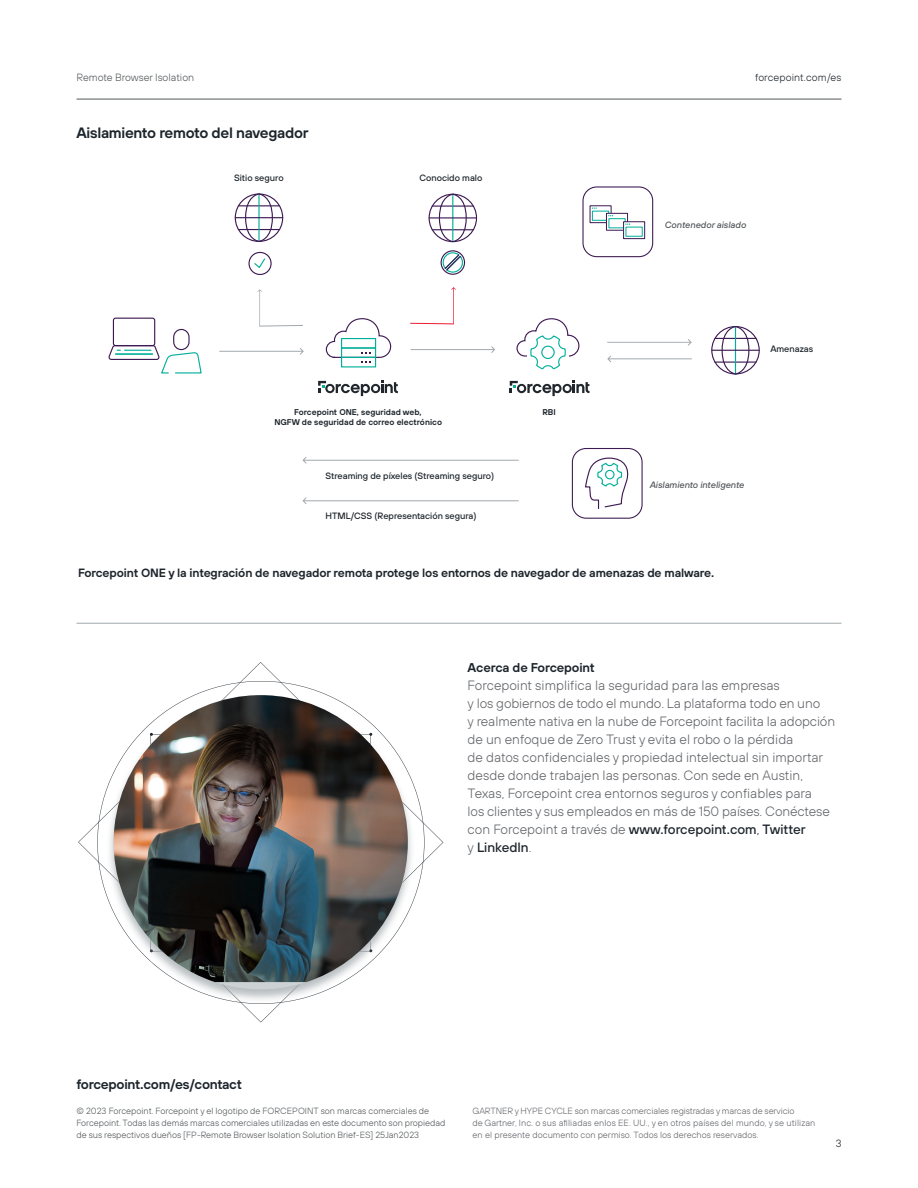
<style>
.page{position:relative;width:918px;height:1188px;background:#fff}
.page>*{position:absolute;margin:0;border:0;box-sizing:border-box;transform-origin:0 0}
.t1{font:600 15px "FP Sans";letter-spacing:-.02em;color:#1d252c}
.t2{font:300 13.5px/18px "FP Sans";color:#636569}
.t3{font:600 13.5px "FP Sans";letter-spacing:-.02em;color:#1d252c}
.t4{font:600 12.75px "FP Sans";letter-spacing:-.01em;color:#1d252c}
.t5{font:600 12px "FP Sans";letter-spacing:-.01em;color:#1d252c}
.t6{font:300 10.5px "FP Sans";color:#53575a}
.t7{font:300 10.5px "FP Sans";letter-spacing:.01em;color:#1d252c}
.t8{font:500 9.15px "FP Sans";color:#1d252c}
.t9{font:italic 500 9.15px "FP Sans";color:#54575a}
.t10{font:300 9px/12px "FP Sans";letter-spacing:-.005em;color:#53575a}
.t11{font:300 9px/12px "FP Sans";color:#636569}
.t12{font:600 8.4px/10.1px "FP Sans";color:#1d252c;text-align:center}
.s1{font-weight:500;color:#1d252c}
.s2{color:#1d252c}
</style>
<div class="page">
<hr style="left:76px;top:99px;width:766px;height:1px;background:#53575a">
<svg style="left:97px;top:681px;width:327px;height:216px"></svg>
<div style="left:106px;top:694px;width:309px;height:310px;background:#a2a9ad;opacity:.75"></div>
<img style="left:114px;top:695px;width:294px;height:287px">
<hr style="left:238px;top:205px;width:41px;height:1px;background:#3d1a52">
<hr style="left:238px;top:229px;width:41px;height:1px;background:#3d1a52">
<hr style="left:235px;top:217px;width:48px;height:1px;background:#3d1a52">
<svg style="left:244px;top:195px;width:30px;height:47px"></svg>
<div style="left:235px;top:193px;width:48px;height:49px;border:1px solid #3d1a52;border-radius:50%"></div>
<hr style="left:715px;top:338px;width:41px;height:1px;background:#3d1a52">
<hr style="left:715px;top:362px;width:41px;height:1px;background:#3d1a52">
<hr style="left:712px;top:350px;width:47px;height:1px;background:#3d1a52">
<svg style="left:721px;top:326px;width:29px;height:47px"></svg>
<div style="left:711px;top:326px;width:49px;height:49px;border:1px solid #3d1a52;border-radius:50%"></div>
<svg style="left:318px;top:381px;width:80px;height:15px"></svg>
<svg style="left:510px;top:381px;width:80px;height:15px"></svg>
<div style="left:248px;top:252px;width:24px;height:23px;border:1px solid #3d1a52;border-radius:50%"></div>
<svg style="left:254px;top:258px;width:12px;height:10px"></svg>
<svg style="left:411px;top:346px;width:84px;height:7px"></svg>
<svg style="left:219px;top:348px;width:85px;height:7px"></svg>
<svg style="left:607px;top:339px;width:85px;height:7px"></svg>
<svg style="left:607px;top:355px;width:85px;height:7px"></svg>
<svg style="left:325px;top:318px;width:67px;height:45px"></svg>
<svg style="left:516px;top:318px;width:64px;height:52px"></svg>
<div style="left:113px;top:318px;width:42px;height:28px;border:1px solid #3d1a52;border-radius:2px"></div>
<svg style="left:108px;top:328px;width:94px;height:46px"></svg>
<hr style="left:432px;top:206px;width:41px;height:1px;background:#3d1a52">
<hr style="left:432px;top:229px;width:41px;height:1px;background:#3d1a52">
<hr style="left:429px;top:217px;width:48px;height:1px;background:#3d1a52">
<svg style="left:438px;top:193px;width:29px;height:50px"></svg>
<div style="left:429px;top:194px;width:48px;height:48px;border:1px solid #3d1a52;border-radius:50%"></div>
<svg style="left:442px;top:252px;width:21px;height:21px"></svg>
<div style="left:441px;top:250px;width:24px;height:25px;border:1px solid #3d1a52;border-radius:50%"></div>
<div style="left:582px;top:186px;width:71px;height:71px;border:1px solid #3d1a52;border-radius:14px"></div>
<svg style="left:592px;top:207px;width:18px;height:6px"></svg>
<div style="left:590px;top:205px;width:22px;height:18px;border:1px solid #3d1a52"></div>
<div style="left:592px;top:211px;width:17px;height:10px;border:1px solid #00af9a"></div>
<svg style="left:608px;top:215px;width:15px;height:14px"></svg>
<div style="left:606px;top:213px;width:22px;height:18px;border:1px solid #3d1a52"></div>
<div style="left:609px;top:219px;width:16px;height:9px;background:#fff"></div>
<div style="left:608px;top:218px;width:18px;height:10px;border:1px solid #00af9a"></div>
<svg style="left:625px;top:223px;width:18px;height:4px"></svg>
<div style="left:623px;top:221px;width:22px;height:18px;border:1px solid #3d1a52"></div>
<div style="left:626px;top:227px;width:16px;height:9px;background:#fff"></div>
<svg style="left:585px;top:457px;width:44px;height:52px"></svg>
<div style="left:572px;top:448px;width:71px;height:71px;border:1px solid #3d1a52;border-radius:14px"></div>
<svg style="left:257px;top:289px;width:46px;height:38px"></svg>
<svg style="left:410px;top:287px;width:46px;height:38px"></svg>
<svg style="left:302px;top:457px;width:217px;height:7px"></svg>
<svg style="left:302px;top:497px;width:217px;height:7px"></svg>
<hr style="left:76px;top:623px;width:766px;height:1px;background:#a2a9ad">
<p class="t6" style="left:76px;top:71px;width:119px">Remote Browser Isolation</p>
<p class="t7" style="left:755px;top:71px;width:88px">forcepoint.com/es</p>
<p class="t1" style="left:76px;top:123px;width:234px">Aislamiento remoto del navegador</p>
<p class="t8" style="left:234px;top:172px;width:51px">Sitio seguro</p>
<p class="t8" style="left:420px;top:172px;width:64px">Conocido malo</p>
<p class="t9" style="left:665px;top:219px;width:83px">Contenedor aislado</p>
<p class="t12" style="left:274px;top:407px;width:169px">Forcepoint ONE, seguridad web,<br>NGFW de seguridad de correo electrónico</p>
<p class="t8" style="left:326px;top:470px;width:170px">Streaming de píxeles (Streaming seguro)</p>
<p class="t8" style="left:326px;top:510px;width:152px">HTML/CSS (Representación segura)</p>
<p class="t12" style="left:542px;top:407px;width:15px">RBI</p>
<p class="t9" style="left:650px;top:479px;width:96px">Aislamiento inteligente</p>
<p class="t5" style="left:78px;top:565px;width:638px">Forcepoint ONE y la integración de navegador remota protege los entornos de navegador de amenazas de malware.</p>
<p class="t8" style="left:770px;top:343px;width:44px">Amenazas</p>
<p class="t4" style="left:468px;top:660px;width:129px">Acerca de Forcepoint</p>
<p class="t2" style="left:468px;top:677px;width:369px">Forcepoint simplifica la seguridad para las empresas<br>y los gobiernos de todo el mundo. La plataforma todo en uno<br>y realmente nativa en la nube de Forcepoint facilita la adopción de un enfoque de Zero Trust y evita el robo o la pérdida<br>de datos confidenciales y propiedad intelectual sin importar desde donde trabajen las personas. Con sede en Austin, Texas, Forcepoint crea entornos seguros y confiables para<br>los clientes y sus empleados en más de 150 países. Conéctese con Forcepoint a través de <span class="s1">www.forcepoint.com</span><span class="s2">,</span> <span class="s1">Twitter<br></span>y <span class="s1">LinkedIn</span>.</p>
<p class="t3" style="left:76px;top:1075px;width:167px">forcepoint.com/es/contact</p>
<p class="t10" style="left:76px;top:1105px;width:371px">© 2023 Forcepoint. Forcepoint y el logotipo de FORCEPOINT son marcas comerciales de<br>Forcepoint. Todas las demás marcas comerciales utilizadas en este documento son propiedad de sus respectivos dueños [FP-Remote Browser Isolation Solution Brief-ES] 25Jan2023</p>
<p class="t11" style="left:472px;top:1105px;width:345px">GARTNER y HYPE CYCLE son marcas comerciales registradas y marcas de servicio<br>de Gartner, Inc. o sus afiliadas enlos EE. UU., y en otros países del mundo, y se utilizan en el presente documento con permiso. Todos los derechos reservados.</p>
<p class="t7" style="left:836px;top:1137px;width:7px">3</p>
</div>
